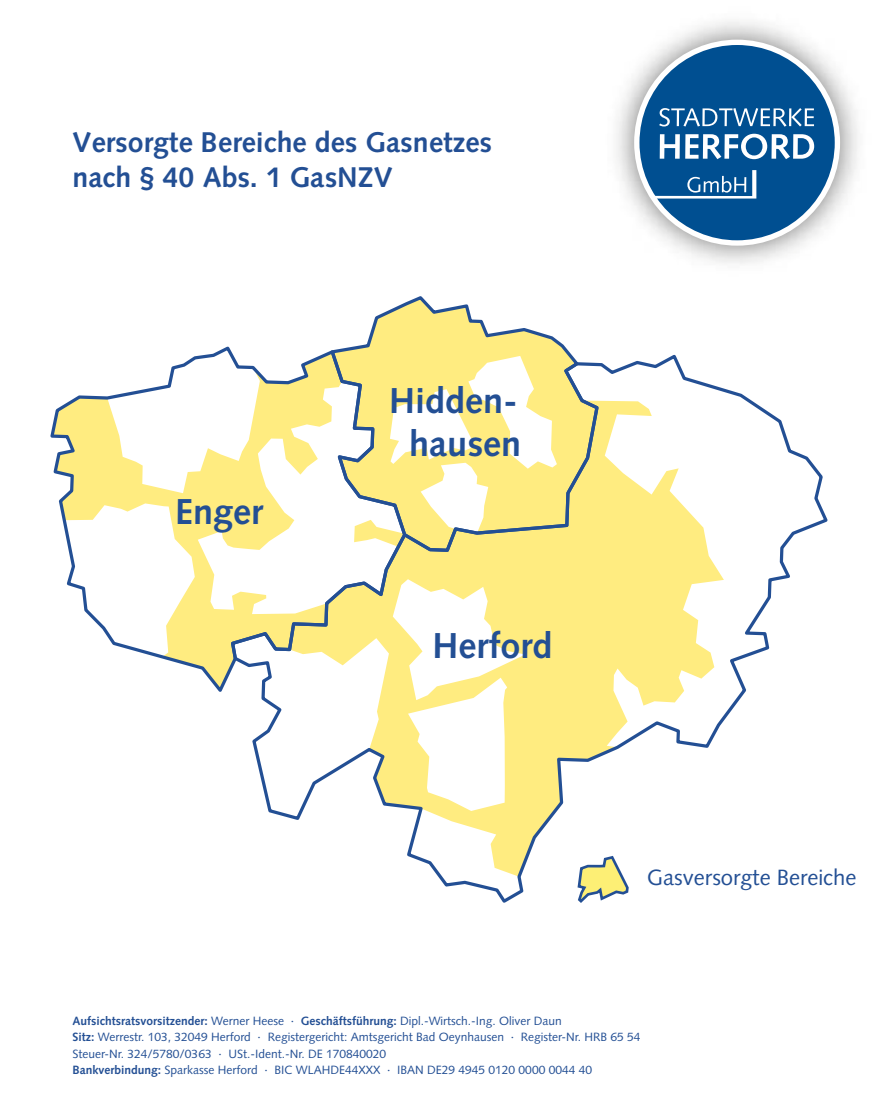
<style>
.page{position:relative;width:893px;height:1098px;background:#fff}
.page>*{position:absolute;margin:0;border:0;box-sizing:border-box;transform-origin:0 0}
.t1{font:700 36px/43.2px "Syntax LT Std";color:#234f94;text-align:center}
.t2{font:700 28.5px/34.2px "Syntax LT Std";color:#234f94}
.t3{font:22.05px "Syntax LT Std";color:#234f94}
.t4{font:12px/16.5px "Syntax LT Std";color:#234f94}
.s1{font-weight:700}
</style>
<div class="page">
<svg style="left:50px;top:346px;width:182px;height:346px"></svg>
<svg style="left:229px;top:352px;width:599px;height:551px"></svg>
<svg style="left:328px;top:296px;width:273px;height:257px"></svg>
<img style="left:616px;top:21px;width:242px;height:243px">
<div style="left:637px;top:42px;width:200px;height:201px;background:#004f91;border-radius:50%"></div>
<svg style="left:659px;top:108px;width:155px;height:19px"></svg>
<svg style="left:660px;top:134px;width:154px;height:25px"></svg>
<svg style="left:653px;top:170px;width:103px;height:28px"></svg>
<div style="left:634px;top:40px;width:206px;height:206px;border:5px solid #fff;border-radius:50%"></div>
<h2 class="t2" style="left:73px;top:125px;width:421px">Versorgte Bereiche des Gasnetzes nach § 40 Abs. 1 GasNZV</h2>
<h1 class="t1" style="left:175px;top:490px;width:90px">Enger</h1>
<h1 class="t1" style="left:389px;top:379px;width:134px">Hidden&shy;hausen</h1>
<h1 class="t1" style="left:432px;top:624px;width:121px">Herford</h1>
<h3 class="t3" style="left:647px;top:864px;width:211px">Gasversorgte Bereiche</h3>
<p class="t4" style="left:73px;top:1012px;width:569px"><span class="s1">Aufsichtsratsvorsitzender:</span> Werner Heese · <span class="s1">Geschäftsführung:</span> Dipl.-Wirtsch.-Ing. Oliver Daun<br><span class="s1">Sitz:</span> Werrestr. 103, 32049 Herford · Registergericht: Amtsgericht Bad Oeynhausen · Register-Nr. HRB 65 54<br>Steuer-Nr. 324/5780/0363 · USt.-Ident.-Nr. DE 170840020<br><span class="s1">Bankverbindung:</span> Sparkasse Herford · BIC WLAHDE44XXX · IBAN DE29 4945 0120 0000 0044 40</p>
</div>
